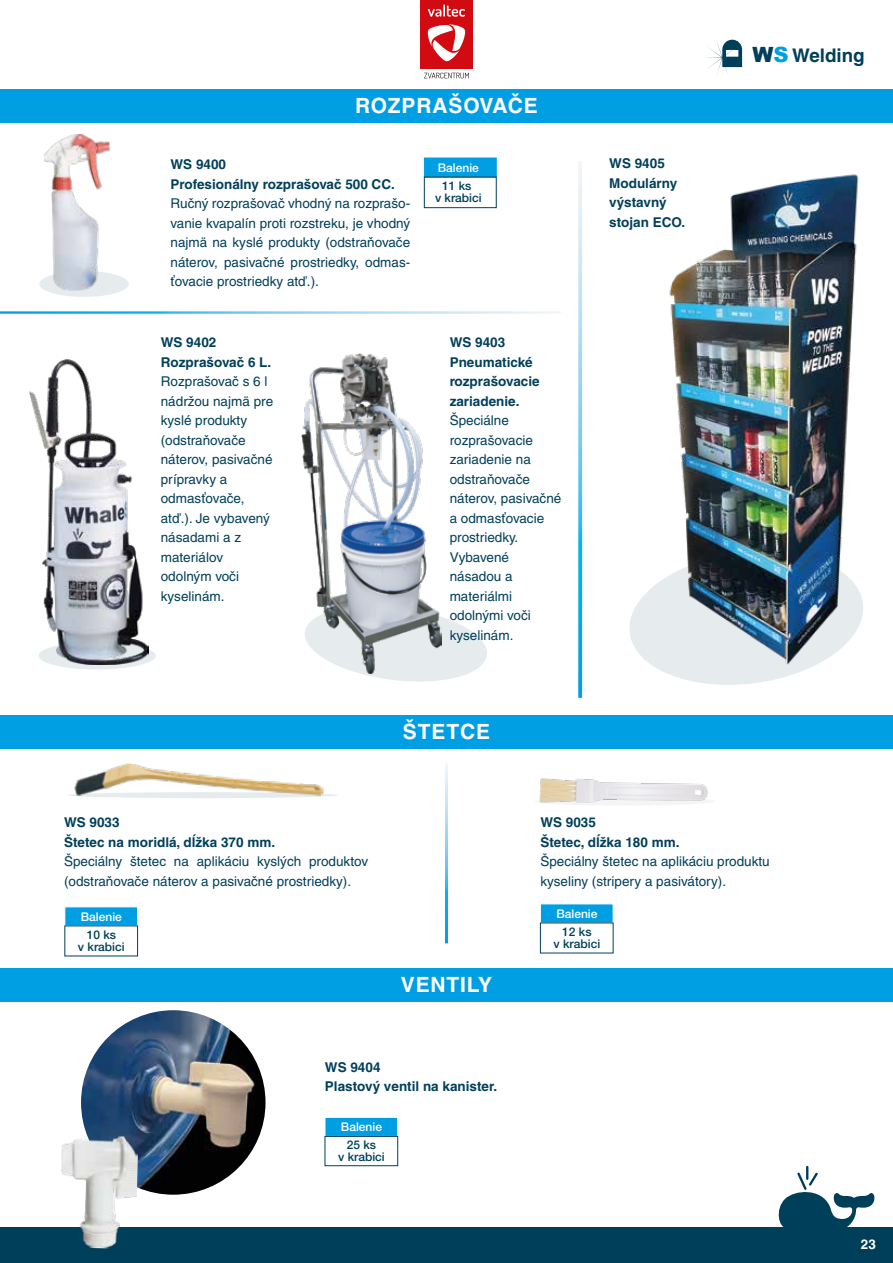
<style>
.page{position:relative;width:893px;height:1263px;background:#fff}
.page>*{position:absolute;margin:0;border:0;box-sizing:border-box;transform-origin:0 0}
.t1{font:700 21px "Helvetica CE";letter-spacing:.04em;color:#fff}
.t2{font:700 18.75px "Helvetica CE";color:#003f5a}
.t3{font:13.5px/19.5px "Helvetica CE";color:#003f5a}
.t4{font:700 13.5px/19.5px "Helvetica CE";color:#003f5a}
.t5{font:700 13.5px "Helvetica CE";color:#fff}
.t6{font:500 12px/12px "Helvetica Neue";color:#003f5a;text-align:center}
.t7{font:500 12px "Helvetica Neue";color:#fff}
.s1{font-family:"Arial";font-weight:900;font-size:21px}
.s2{font-family:"Arial";font-weight:900;font-size:21px;color:#009fe3}
</style>
<div class="page">
<div style="left:39px;top:271px;width:90px;height:26px;background:#e6ecee;border-radius:50%"></div>
<div style="left:38px;top:642px;width:118px;height:27px;background:#e6ecee;border-radius:50%"></div>
<svg style="left:67px;top:792px;width:271px;height:6px"></svg>
<div style="left:534px;top:797px;width:181px;height:9px;background:#f3f5f7;border-radius:50%"></div>
<svg style="left:363px;top:617px;width:124px;height:64px"></svg>
<svg style="left:629px;top:581px;width:173px;height:104px"></svg>
<div style="left:0;top:1227px;width:893px;height:36px;background:#003f5a"></div>
<svg style="left:778px;top:1166px;width:97px;height:61px"></svg>
<div style="left:0;top:89px;width:893px;height:34px;background:#009fe3"></div>
<div style="left:0;top:715px;width:893px;height:33px;background:#009fe3"></div>
<div style="left:424px;top:158px;width:72px;height:19px;background:#009fe3;border:1px solid #009fe3"></div>
<div style="left:424px;top:177px;width:72px;height:31px;border:1px solid #003f5a"></div>
<svg style="left:578px;top:164px;width:4px;height:534px;background:#7acef0"></svg>
<div style="left:65px;top:907px;width:73px;height:19px;background:#009fe3"></div>
<div style="left:540px;top:904px;width:73px;height:19px;background:#009fe3"></div>
<div style="left:325px;top:1117px;width:73px;height:19px;background:#009fe3;border:1px solid #fff"></div>
<div style="left:325px;top:1136px;width:73px;height:30px;border:1px solid #003f5a"></div>
<img style="left:43px;top:133px;width:72px;height:159px">
<img style="left:29px;top:360px;width:119px;height:305px">
<img style="left:301px;top:353px;width:140px;height:321px">
<img style="left:71px;top:763px;width:253px;height:35px">
<img style="left:81px;top:1010px;width:184px;height:185px;border-radius:92px">
<img style="left:61px;top:1135px;width:77px;height:114px">
<div style="left:0;top:968px;width:893px;height:34px;background:#009fe3"></div>
<svg style="left:705px;top:39px;width:37px;height:35px"></svg>
<img style="left:661px;top:174px;width:202px;height:497px">
<img style="left:540px;top:778px;width:168px;height:25px">
<div style="left:420px;top:0;width:53px;height:69px;background:#d20a11"></div>
<svg style="left:424px;top:72px;width:45px;height:7px"></svg>
<svg style="left:428px;top:5px;width:37px;height:12px"></svg>
<svg style="left:428px;top:24px;width:37px;height:38px"></svg>
<svg style="left:424px;top:73px;width:45px;height:5px"></svg>
<h1 class="t1" style="left:355px;top:93px;width:184px">ROZPRAŠOVAČE</h1>
<p class="t4" style="left:171px;top:154px;width:226px">WS 9400<br>Profesionálny rozprašovač 500 CC.</p>
<p class="t3" style="left:171px;top:194px;width:241px;text-align:justify">Ručný rozprašovač vhodný na rozprašo&shy;vanie kvapalín proti rozstreku, je vhodný najmä na kyslé produkty (odstraňovače náterov, pasivačné prostriedky, odmas&shy;ťovacie prostriedky atď.).</p>
<p class="t4" style="left:161px;top:332px;width:112px">WS 9402<br>Rozprašovač 6 L.</p>
<p class="t3" style="left:161px;top:371px;width:114px">Rozprašovač s 6 l nádržou najmä pre kyslé produkty (odstraňovače náterov, pasivačné prípravky a odmasťovače, atď.). Je vybavený násadami a z materiálov odolným voči kyselinám.</p>
<p class="t7" style="left:438px;top:161px;width:43px">Balenie</p>
<p class="t6" style="left:435px;top:180px;width:48px">11 ks<br>v krabici</p>
<p class="t4" style="left:450px;top:332px;width:91px">WS 9403<br>Pneumatické rozprašovacie zariadenie.</p>
<p class="t3" style="left:450px;top:410px;width:113px">Špeciálne rozprašovacie zariadenie na odstraňovače náterov, pasivačné a odmasťovacie prostriedky.<br>Vybavené násadou a materiálmi odolnými voči kyselinám.</p>
<h1 class="t1" style="left:403px;top:719px;width:89px">ŠTETCE</h1>
<p class="t4" style="left:609px;top:154px;width:77px">WS 9405<br>Modulárny výstavný stojan ECO.</p>
<h2 class="t2" style="left:752px;top:44px;width:114px"><span class="s1">W</span><span class="s2">S</span> Welding</h2>
<p class="t4" style="left:64px;top:813px;width:213px">WS 9033<br>Štetec na moridlá, dĺžka 370 mm.</p>
<p class="t3" style="left:64px;top:852px;width:306px">Špeciálny štetec na aplikáciu kyslých produktov (odstraňovače náterov a pasivačné prostriedky).</p>
<p class="t7" style="left:81px;top:909px;width:43px">Balenie</p>
<p class="t6" style="left:78px;top:928px;width:48px">10 ks<br>v krabici</p>
<h1 class="t1" style="left:401px;top:972px;width:93px">VENTILY</h1>
<p class="t4" style="left:325px;top:1057px;width:174px">WS 9404<br>Plastový ventil na kanister.</p>
<p class="t7" style="left:341px;top:1120px;width:43px">Balenie</p>
<p class="t6" style="left:338px;top:1139px;width:48px">25 ks<br>v krabici</p>
<p class="t4" style="left:540px;top:813px;width:141px">WS 9035<br>Štetec, dĺžka 180 mm.</p>
<p class="t3" style="left:540px;top:852px;width:231px">Špeciálny štetec na aplikáciu produktu kyseliny (stripery a pasivátory).</p>
<p class="t7" style="left:556px;top:906px;width:43px">Balenie</p>
<p class="t6" style="left:554px;top:925px;width:48px">12 ks<br>v krabici</p>
<p class="t5" style="left:861px;top:1235px;width:17px">23</p>
</div>
